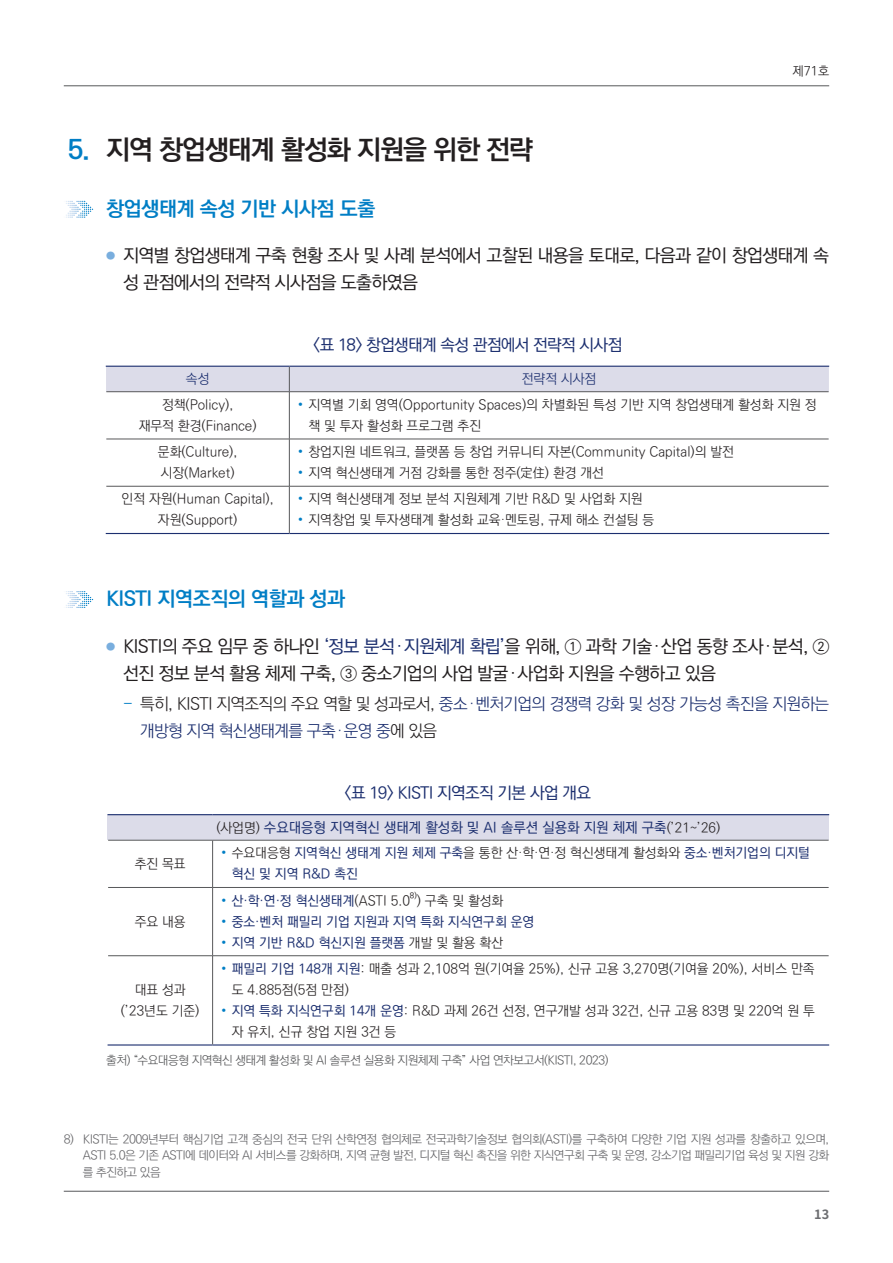
<style>
.page{position:relative;width:893px;height:1263px;background:#fff}
.page>*{position:absolute;margin:0;border:0;box-sizing:border-box;transform-origin:0 0}
.t1{font:700 27px "Ko Pub World Dotum";letter-spacing:-.04em;color:#231f20}
.t2{font:700 20.25px "Ko Pub World Dotum";letter-spacing:-.02em;color:#007ec5}
.t3{font:500 18px/27px "Ko Pub World Dotum";letter-spacing:-.04em;color:#231f20}
.t4{font:300 16.5px/27px "Ko Pub World Dotum";letter-spacing:-.04em;color:#1c2f6f}
.t5{font:500 16.5px "Ko Pub World Dotum";letter-spacing:-.04em;color:#1c2f6f}
.t6{font:500 14.25px "Ko Pub World Dotum";color:#1c2f6f}
.t7{font:300 13.5px/21px "Ko Pub World Dotum";color:#231f20}
.t8{font:500 13.5px/21px "Ko Pub World Dotum";color:#1c2f6f}
.t9{font:300 13.5px "Ko Pub World Dotum";color:#1c2f6f}
.t10{font:300 12.75px "Ko Pub World Dotum";color:#231f20}
.t11{font:700 12.75px "Noto Sans CJ Kkr";color:#6c6d70}
.t12{font:300 12px/16.5px "Ko Pub World Dotum";letter-spacing:-.045em;color:#636366;text-align:justify}
.t13{font:300 12px "Ko Pub World Dotum";letter-spacing:-.04em;color:#57585a}
.t14{font:500 7.8px "Ko Pub World Dotum";color:#231f20}
.s1{color:#007ec5}
.s2{font-family:"Noto Sans CJ Kkr";font-weight:700;font-size:9px;color:#79aede}
.s3{color:#1c2f6f}
.s4{color:#231f20}
.s5{font-weight:300;font-size:13.5px;color:#231f20}
.s6{font-weight:300;color:#007ec5}
.s7{font-weight:300;color:#231f20}
.s8{font-weight:500;color:#1c2f6f}
</style>
<div class="page">
<hr style="left:64px;top:1191px;width:765px;height:1px;background:#57585a">
<hr style="left:64px;top:85px;width:765px;height:1px;background:#57585a">
<svg style="left:66px;top:201px;width:27px;height:17px"></svg>
<hr style="left:106px;top:533px;width:183px;height:1px;background:#1c2f6f">
<hr style="left:289px;top:533px;width:540px;height:1px;background:#1c2f6f">
<div style="left:106px;top:366px;width:723px;height:25px;background:#dcdce9"></div>
<hr style="left:106px;top:391px;width:183px;height:1px;background:#57585a">
<hr style="left:289px;top:391px;width:540px;height:1px;background:#57585a">
<hr style="left:289px;top:392px;width:1px;height:47px;background:#57585a">
<hr style="left:106px;top:439px;width:183px;height:1px;background:#57585a">
<hr style="left:289px;top:439px;width:540px;height:1px;background:#57585a">
<hr style="left:289px;top:439px;width:1px;height:47px;background:#57585a">
<hr style="left:106px;top:486px;width:183px;height:1px;background:#57585a">
<hr style="left:289px;top:486px;width:540px;height:1px;background:#57585a">
<hr style="left:289px;top:486px;width:1px;height:47px;background:#57585a">
<svg style="left:66px;top:591px;width:27px;height:17px"></svg>
<div style="left:108px;top:815px;width:721px;height:25px;background:#dcdce9"></div>
<hr style="left:108px;top:814px;width:105px;height:1px;background:#1c2f6f">
<hr style="left:213px;top:814px;width:616px;height:1px;background:#1c2f6f">
<hr style="left:108px;top:1044px;width:105px;height:1px;background:#1c2f6f">
<hr style="left:213px;top:1044px;width:616px;height:1px;background:#1c2f6f">
<hr style="left:108px;top:840px;width:105px;height:1px;background:#57585a">
<hr style="left:213px;top:840px;width:616px;height:1px;background:#57585a">
<hr style="left:212px;top:840px;width:1px;height:47px;background:#57585a">
<hr style="left:108px;top:887px;width:105px;height:1px;background:#57585a">
<hr style="left:213px;top:887px;width:616px;height:1px;background:#57585a">
<hr style="left:212px;top:888px;width:1px;height:67px;background:#57585a">
<hr style="left:108px;top:955px;width:105px;height:1px;background:#57585a">
<hr style="left:213px;top:955px;width:616px;height:1px;background:#57585a">
<hr style="left:212px;top:956px;width:1px;height:88px;background:#57585a">
<p class="t10" style="left:793px;top:62px;width:38px">제71호</p>
<h1 class="t1" style="left:68px;top:130px;width:467px"><span class="s1">5.</span> 지역 창업생태계 활성화 지원을 위한 전략</h1>
<h2 class="t2" style="left:106px;top:194px;width:271px">창업생태계 속성 기반 시사점 도출</h2>
<h3 class="t3" style="left:123px;top:243px;width:707px;text-indent:-17px"><span class="s2">●</span> 지역별 창업생태계 구축 현황 조사 및 사례 분석에서 고찰된 내용을 토대로, 다음과 같이 창업생태계 속 성 관점에서의 전략적 시사점을 도출하였음</h3>
<p class="t5" style="left:313px;top:333px;width:311px">&lt;표 18&gt; 창업생태계 속성 관점에서 전략적 시사점</p>
<p class="t9" style="left:186px;top:369px;width:25px">속성</p>
<p class="t9" style="left:522px;top:369px;width:76px">전략적 시사점</p>
<p class="t7" style="left:139px;top:395px;width:119px;text-align:center">정책(Policy),<br>재무적 환경(Finance)</p>
<p class="t7" style="left:308px;top:395px;width:510px;text-indent:-11px"><span class="s1">•</span> 지역별 기회 영역(Opportunity Spaces)의 차별화된 특성 기반 지역 창업생태계 활성화 지원 정 책 및 투자 활성화 프로그램 추진</p>
<p class="t7" style="left:158px;top:442px;width:81px">문화(Culture), 시장(Market)</p>
<p class="t7" style="left:298px;top:442px;width:438px"><span class="s1">•</span> 창업지원 네트워크, 플랫폼 등 창업 커뮤니티 자본(Community Capital)의 발전</p>
<p class="t7" style="left:298px;top:463px;width:308px"><span class="s1">•</span> 지역 혁신생태계 거점 강화를 통한 정주(定住) 환경 개선</p>
<p class="t7" style="left:122px;top:489px;width:154px;text-align:center">인적 자원(Human Capital), 자원(Support)</p>
<p class="t7" style="left:298px;top:489px;width:346px"><span class="s1">•</span> 지역 혁신생태계 정보 분석 지원체계 기반 R&amp;D 및 사업화 지원</p>
<p class="t7" style="left:298px;top:510px;width:358px"><span class="s1">•</span> 지역창업 및 투자생태계 활성화 교육·멘토링, 규제 해소 컨설팅 등</p>
<h2 class="t2" style="left:106px;top:584px;width:240px">KISTI 지역조직의 역할과 성과</h2>
<h3 class="t3" style="left:123px;top:633px;width:707px;text-indent:-17px"><span class="s2">●</span> KISTI의 주요 임무 중 하나인 <span class="s3">‘정보 분석·지원체계 확립’</span>을 위해, ① 과학 기술·산업 동향 조사·분석, ② 선진 정보 분석 활용 체제 구축, ③ 중소기업의 사업 발굴·사업화 지원을 수행하고 있음</h3>
<p class="t4" style="left:140px;top:690px;width:690px;text-indent:-17px"><span class="s1">-</span> <span class="s4">특히, KISTI 지역조직의 주요 역할 및 성과로서,</span> 중소·벤처기업의 경쟁력 강화 및 성장 가능성 촉진을 지원하는 개방형 지역 혁신생태계를 구축·운영 중<span class="s4">에 있음</span></p>
<p class="t5" style="left:344px;top:781px;width:248px">&lt;표 19&gt; KISTI 지역조직 기본 사업 개요</p>
<p class="t6" style="left:216px;top:817px;width:506px"><span class="s5">(사업명)</span> 수요대응형 지역혁신 생태계 활성화 및 AI 솔루션 실용화 지원 체제 구축<span class="s5">(’21~’26)</span></p>
<p class="t7" style="left:135px;top:853px;width:53px">추진 목표</p>
<p class="t8" style="left:232px;top:843px;width:580px;text-indent:-11px"><span class="s6">•</span> <span class="s7">수요대응형</span> 지역혁신 생태계 지원 체제 구축<span class="s7">을 통한 산·학·연·정 혁신생태계 활성화와</span> 중소·벤처기업의 디지털 혁신 및 지역 R&amp;D 촉진</p>
<p class="t7" style="left:135px;top:911px;width:53px">주요 내용</p>
<p class="t8" style="left:221px;top:890px;width:190px"><span class="s6">•</span> 산·학·연·정 혁신생태계<span class="s7">(ASTI 5.0</span></p>
<p class="t14" style="left:410px;top:890px;width:8px">8)</p>
<p class="t7" style="left:417px;top:890px;width:88px">) 구축 및 활성화</p>
<p class="t8" style="left:221px;top:911px;width:315px"><span class="s6">•</span> 중소·벤처 패밀리 기업 지원과 지역 특화 지식연구회 운영</p>
<p class="t8" style="left:221px;top:932px;width:283px"><span class="s6">•</span> 지역 기반 R&amp;D 혁신지원 플랫폼 <span class="s7">개발 및 활용 확산</span></p>
<p class="t7" style="left:232px;top:958px;width:584px;text-indent:-11px"><span class="s1">•</span> <span class="s8">패밀리 기업 148개 지원</span>: 매출 성과 2,108억 원(기여율 25%), 신규 고용 3,270명(기여율 20%), 서비스 만족 도 4.885점(5점 만점)</p>
<p class="t7" style="left:232px;top:1001px;width:585px;text-indent:-11px"><span class="s1">•</span> <span class="s8">지역 특화 지식연구회 14개 운영</span>: R&amp;D 과제 26건 선정, 연구개발 성과 32건, 신규 고용 83명 및 220억 원 투 자 유치, 신규 창업 지원 3건 등</p>
<p class="t13" style="left:106px;top:1051px;width:504px">출처) “수요대응형 지역혁신 생태계 활성화 및 AI 솔루션 실용화 지원체제 구축” 사업 연차보고서(KISTI, 2023)</p>
<p class="t7" style="left:121px;top:979px;width:80px;text-align:center">대표 성과 (’23년도 기준)</p>
<p class="t12" style="left:83px;top:1131px;width:748px;text-indent:-19px">8) KISTI는 2009년부터 핵심기업 고객 중심의 전국 단위 산학연정 협의체로 전국과학기술정보 협의회(ASTI)를 구축하여 다양한 기업 지원 성과를 창출하고 있으며, ASTI 5.0은 기존 ASTI에 데이터와 AI 서비스를 강화하며, 지역 균형 발전, 디지털 혁신 촉진을 위한 지식연구회 구축 및 운영, 강소기업 패밀리기업 육성 및 지원 강화 를 추진하고 있음</p>
<p class="t11" style="left:814px;top:1207px;width:17px">13</p>
</div>
